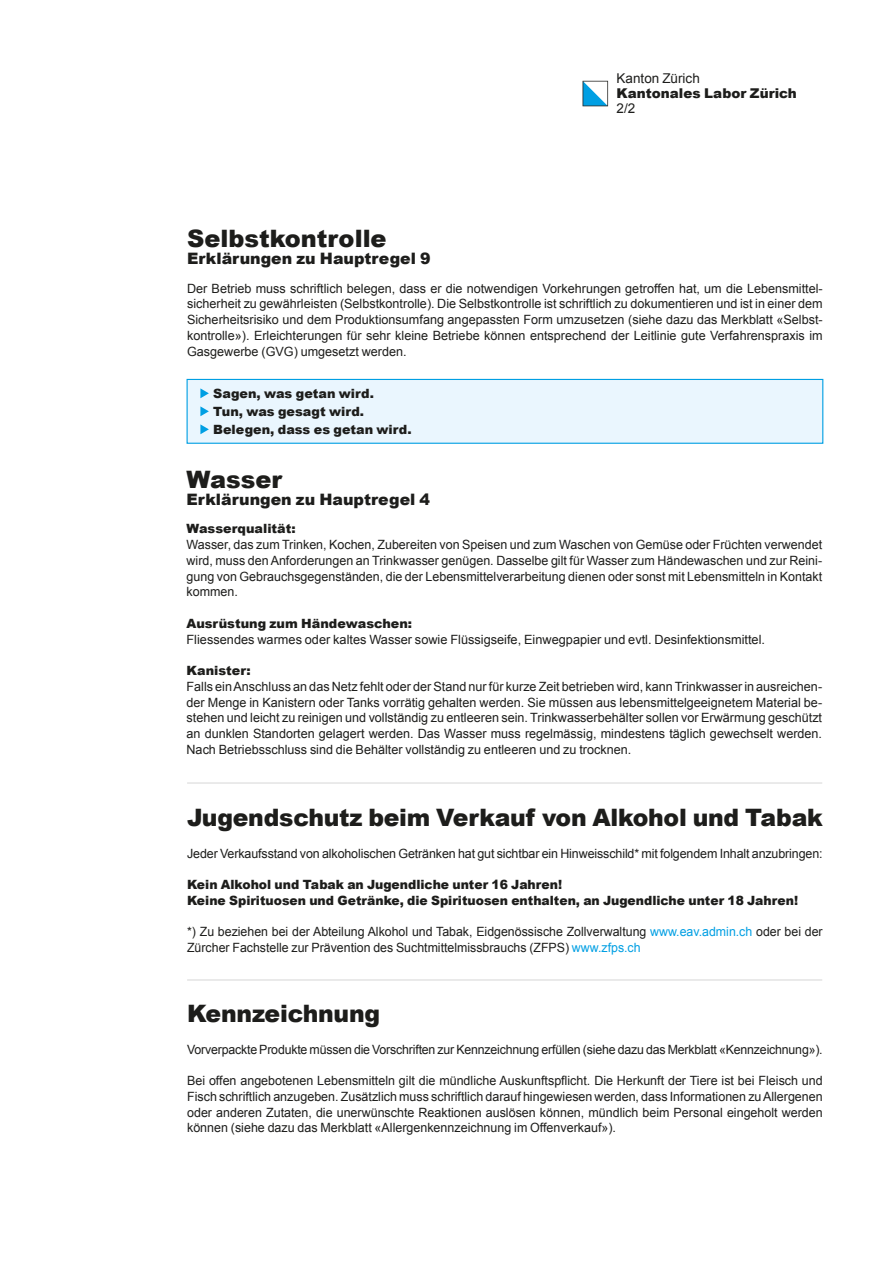
<style>
.page{position:relative;width:893px;height:1263px;background:#fff}
.page>*{position:absolute;margin:0;border:0;box-sizing:border-box;transform-origin:0 0}
.t1{font:900 24px "Arial";letter-spacing:-.01em;color:#1d1d1b}
.t2{font:900 15.75px "Arial";color:#1d1d1b}
.t3{font:900 13.5px "Arial";color:#1d1d1b}
.t4{font:13.5px "Arial";color:#1d1d1b}
.t5{font:12.75px/15.8px "Arial";color:#1d1d1b;text-align:justify}
.t6{font:900 12.75px/18px "Arial";color:#1d1d1b}
.s1{color:#009fe3}
</style>
<div class="page">
<svg style="left:583px;top:81px;width:25px;height:25px"></svg>
<div style="left:187px;top:379px;width:636px;height:64px;background:#eaf6fe"></div>
<svg style="left:200px;top:388px;width:9px;height:10px"></svg>
<svg style="left:200px;top:406px;width:9px;height:10px"></svg>
<svg style="left:200px;top:424px;width:9px;height:10px"></svg>
<div style="left:187px;top:379px;width:636px;height:65px;border:1px solid #009fe3"></div>
<hr style="left:187px;top:782px;width:635px;height:1px;background:#dadada">
<hr style="left:187px;top:979px;width:635px;height:1px;background:#dadada">
<p class="t4" style="left:617px;top:70px;width:85px">Kanton Zürich</p>
<p class="t3" style="left:617px;top:84px;width:182px">Kantonales Labor Zürich</p>
<p class="t4" style="left:617px;top:100px;width:20px">2/2</p>
<h1 class="t1" style="left:187px;top:221px;width:201px">Selbstkontrolle</h1>
<p class="t2" style="left:187px;top:247px;width:245px">Erklärungen zu Hauptregel 9</p>
<p class="t5" style="left:187px;top:280px;width:637px">Der Betrieb muss schriftlich belegen, dass er die notwendigen Vorkehrungen getroffen hat, um die Lebensmittel&shy;sicherheit zu gewährleisten (Selbstkontrolle). Die Selbstkontrolle ist schriftlich zu dokumentieren und ist in einer dem Sicherheitsrisiko und dem Produktionsumfang angepassten Form umzusetzen (siehe dazu das Merkblatt «Selbst&shy;kontrolle»). Erleichterungen für sehr kleine Betriebe können entsprechend der Leitlinie gute Verfahrenspraxis im Gasgewerbe (GVG) umgesetzt werden.</p>
<p class="t6" style="left:213px;top:384px;width:200px">Sagen, was getan wird.<br>Tun, was gesagt wird.<br>Belegen, dass es getan wird.</p>
<h1 class="t1" style="left:187px;top:462px;width:97px">Wasser</h1>
<p class="t2" style="left:187px;top:488px;width:245px">Erklärungen zu Hauptregel 4</p>
<p class="t6" style="left:187px;top:519px;width:111px">Wasserqualität:</p>
<p class="t5" style="left:187px;top:537px;width:637px">Wasser, das zum Trinken, Kochen, Zubereiten von Speisen und zum Waschen von Gemüse oder Früchten verwendet wird, muss den Anforderungen an Trinkwasser genügen. Dasselbe gilt für Wasser zum Händewaschen und zur Reini&shy;gung von Gebrauchsgegenständen, die der Lebensmittelverarbeitung dienen oder sonst mit Lebensmitteln in Kontakt kommen.</p>
<p class="t6" style="left:187px;top:614px;width:227px">Ausrüstung zum Händewaschen:</p>
<p class="t5" style="left:187px;top:631px;width:580px">Fliessendes warmes oder kaltes Wasser sowie Flüssigseife, Einwegpapier und evtl. Desinfektionsmittel.</p>
<p class="t6" style="left:187px;top:661px;width:66px">Kanister:</p>
<p class="t5" style="left:187px;top:679px;width:637px">Falls ein Anschluss an das Netz fehlt oder der Stand nur für kurze Zeit betrieben wird, kann Trinkwasser in ausreichen&shy;der Menge in Kanistern oder Tanks vorrätig gehalten werden. Sie müssen aus lebensmittelgeeignetem Material be&shy;stehen und leicht zu reinigen und vollständig zu entleeren sein. Trinkwasserbehälter sollen vor Erwärmung geschützt an dunklen Standorten gelagert werden. Das Wasser muss regelmässig, mindestens täglich gewechselt werden.<br>Nach Betriebsschluss sind die Behälter vollständig zu entleeren und zu trocknen.</p>
<h1 class="t1" style="left:187px;top:800px;width:637px">Jugendschutz beim Verkauf von Alkohol und Tabak</h1>
<p class="t5" style="left:187px;top:845px;width:637px">Jeder Verkaufsstand von alkoholischen Getränken hat gut sichtbar ein Hinweisschild* mit folgendem Inhalt anzubringen:</p>
<p class="t6" style="left:187px;top:876px;width:612px;line-height:15.8px">Kein Alkohol und Tabak an Jugendliche unter 16 Jahren!<br>Keine Spirituosen und Getränke, die Spirituosen enthalten, an Jugendliche unter 18 Jahren!</p>
<p class="t5" style="left:187px;top:924px;width:637px">*) Zu beziehen bei der Abteilung Alkohol und Tabak, Eidgenössische Zollverwaltung <span class="s1">www.eav.admin.ch</span> oder bei der<br>Zürcher Fachstelle zur Prävention des Suchtmittelmissbrauchs (ZFPS) <span class="s1">www.zfps.ch</span></p>
<h1 class="t1" style="left:187px;top:996px;width:195px">Kennzeichnung</h1>
<p class="t5" style="left:187px;top:1041px;width:637px">Vorverpackte Produkte müssen die Vorschriften zur Kennzeichnung erfüllen (siehe dazu das Merkblatt «Kennzeichnung»).</p>
<p class="t5" style="left:187px;top:1073px;width:637px">Bei offen angebotenen Lebensmitteln gilt die mündliche Auskunftspflicht. Die Herkunft der Tiere ist bei Fleisch und Fisch schriftlich anzugeben. Zusätzlich muss schriftlich darauf hingewiesen werden, dass Informationen zu Allergenen oder anderen Zutaten, die unerwünschte Reaktionen auslösen können, mündlich beim Personal eingeholt werden können (siehe dazu das Merkblatt «Allergenkennzeichnung im Offenverkauf»).</p>
</div>
